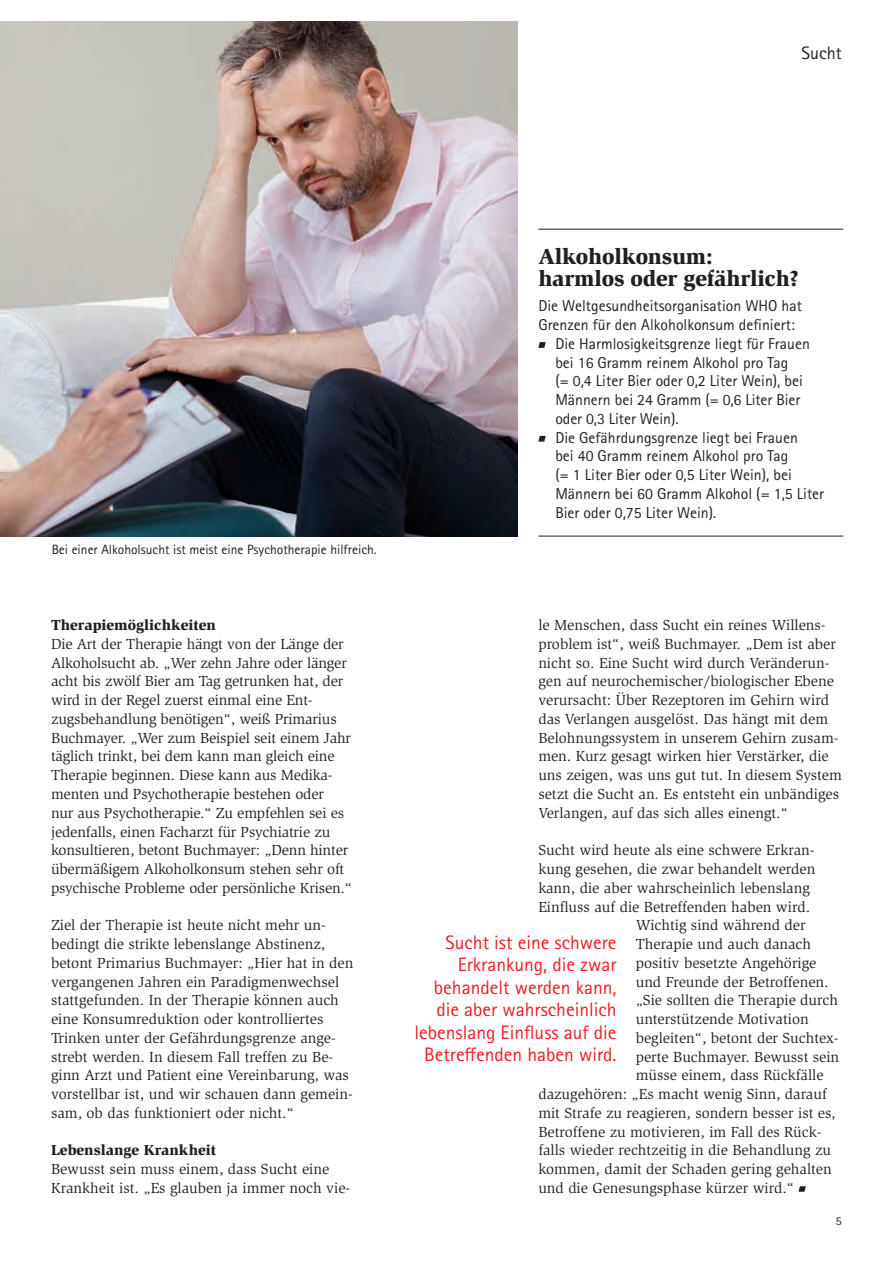
<style>
.page{position:relative;width:893px;height:1263px;background:#fff}
.page>*{position:absolute;margin:0;border:0;box-sizing:border-box;transform-origin:0 0}
.t1{font:900 22.5px/22.5px "Slimbach Std";letter-spacing:-.01em;color:#231f20}
.t2{font:19.5px/22.5px "Rotis Sans Serif Pro";color:#ee1d23;text-align:right}
.t3{font:18px "Rotis Sans Serif Pro";color:#231f20}
.t4{font:15.75px "Rotis Sans Serif Pro";color:#231f20}
.t5{font:15px/18.8px "Slimbach Std";color:#231f20}
.t6{font:900 15px "Slimbach Std";color:#231f20}
.t7{font:13.5px "Rotis Sans Serif Pro";color:#231f20}
.t8{font:12px "Rotis Sans Serif Pro";color:#231f20}
</style>
<div class="page">
<svg style="left:538px;top:342px;width:8px;height:6px"></svg>
<svg style="left:538px;top:436px;width:8px;height:6px"></svg>
<hr style="left:538px;top:229px;width:305px;height:1px;background:#231f20">
<hr style="left:538px;top:536px;width:305px;height:1px;background:#231f20">
<img style="left:0;top:21px;width:517px;height:515px">
<svg style="left:798px;top:1186px;width:8px;height:6px"></svg>
<p class="t3" style="left:802px;top:43px;width:42px">Sucht</p>
<p class="t7" style="left:52px;top:542px;width:326px">Bei einer Alkoholsucht ist meist eine Psychotherapie hilfreich.</p>
<p class="t6" style="left:51px;top:616px;width:166px">Therapiemöglichkeiten</p>
<p class="t5" style="left:51px;top:635px;width:302px">Die Art der Therapie hängt von der Länge der Alkoholsucht ab. „Wer zehn Jahre oder länger acht bis zwölf Bier am Tag getrunken hat, der wird in der Regel zuerst einmal eine Ent&shy;zugsbehandlung benötigen“, weiß Primarius Buchmayer. „Wer zum Beispiel seit einem Jahr täglich trinkt, bei dem kann man gleich eine Therapie beginnen. Diese kann aus Medika&shy;menten und Psychotherapie bestehen oder<br>nur aus Psychotherapie.“ Zu empfehlen sei es jedenfalls, einen Facharzt für Psychiatrie zu konsultieren, betont Buchmayer: „Denn hinter übermäßigem Alkoholkonsum stehen sehr oft psychische Probleme oder persönliche Krisen.“</p>
<p class="t5" style="left:51px;top:916px;width:304px">Ziel der Therapie ist heute nicht mehr un&shy;bedingt die strikte lebenslange Abstinenz, betont Primarius Buchmayer: „Hier hat in den vergangenen Jahren ein Paradigmenwechsel stattgefunden. In der Therapie können auch eine Konsumreduktion oder kontrolliertes Trinken unter der Gefährdungsgrenze ange&shy;strebt werden. In diesem Fall treffen zu Be&shy;ginn Arzt und Patient eine Vereinbarung, was vorstellbar ist, und wir schauen dann gemein&shy;sam, ob das funktioniert oder nicht.“</p>
<p class="t6" style="left:51px;top:1141px;width:167px">Lebenslange Krankheit</p>
<p class="t5" style="left:51px;top:1160px;width:301px">Bewusst sein muss einem, dass Sucht eine<br>Krankheit ist. „Es glauben ja immer noch vie-</p>
<h1 class="t1" style="left:538px;top:244px;width:262px">Alkoholkonsum: harmlos oder gefährlich?</h1>
<p class="t4" style="left:538px;top:297px;width:265px">Die Weltgesundheitsorganisation WHO hat</p>
<p class="t4" style="left:538px;top:316px;width:258px">Grenzen für den Alkoholkonsum definiert:</p>
<p class="t4" style="left:555px;top:334px;width:256px">Die Harmlosigkeitsgrenze liegt für Frauen</p>
<p class="t4" style="left:555px;top:353px;width:234px">bei 16 Gramm reinem Alkohol pro Tag</p>
<p class="t4" style="left:555px;top:372px;width:249px">(= 0,4 Liter Bier oder 0,2 Liter Wein), bei</p>
<p class="t4" style="left:555px;top:391px;width:247px">Männern bei 24 Gramm (= 0,6 Liter Bier</p>
<p class="t4" style="left:555px;top:409px;width:125px">oder 0,3 Liter Wein).</p>
<p class="t4" style="left:555px;top:428px;width:244px">Die Gefährdungsgrenze liegt bei Frauen</p>
<p class="t4" style="left:555px;top:447px;width:234px">bei 40 Gramm reinem Alkohol pro Tag</p>
<p class="t4" style="left:555px;top:466px;width:238px">(= 1 Liter Bier oder 0,5 Liter Wein), bei</p>
<p class="t4" style="left:555px;top:484px;width:270px">Männern bei 60 Gramm Alkohol (= 1,5 Liter</p>
<p class="t4" style="left:555px;top:503px;width:162px">Bier oder 0,75 Liter Wein).</p>
<p class="t5" style="left:538px;top:616px;width:305px">le Menschen, dass Sucht ein reines Willens&shy;problem ist“, weiß Buchmayer. „Dem ist aber nicht so. Eine Sucht wird durch Veränderun&shy;gen auf neurochemischer/biologischer Ebene verursacht: Über Rezeptoren im Gehirn wird das Verlangen ausgelöst. Das hängt mit dem Belohnungssystem in unserem Gehirn zusam&shy;men. Kurz gesagt wirken hier Verstärker, die uns zeigen, was uns gut tut. In diesem System setzt die Sucht an. Es entsteht ein unbändiges Verlangen, auf das sich alles einengt.“</p>
<p class="t5" style="left:538px;top:841px;width:278px">Sucht wird heute als eine schwere Erkran-</p>
<p class="t5" style="left:538px;top:860px;width:279px">kung gesehen, die zwar behandelt werden</p>
<p class="t5" style="left:538px;top:878px;width:273px">kann, die aber wahrscheinlich lebenslang</p>
<p class="t5" style="left:538px;top:897px;width:273px">Einfluss auf die Betreffenden haben wird.</p>
<p class="t5" style="left:636px;top:916px;width:171px">Wichtig sind während der</p>
<p class="t5" style="left:636px;top:935px;width:177px">Therapie und auch danach</p>
<p class="t5" style="left:636px;top:953px;width:182px">positiv besetzte Angehörige</p>
<p class="t5" style="left:636px;top:972px;width:194px">und Freunde der Betroffenen.</p>
<p class="t5" style="left:636px;top:991px;width:204px">„Sie sollten die Therapie durch</p>
<p class="t5" style="left:636px;top:1010px;width:174px">unterstützende Motivation</p>
<p class="t5" style="left:636px;top:1028px;width:204px">begleiten“, betont der Suchtex-</p>
<p class="t5" style="left:636px;top:1047px;width:205px">perte Buchmayer. Bewusst sein</p>
<p class="t5" style="left:636px;top:1066px;width:189px">müsse einem, dass Rückfälle</p>
<p class="t5" style="left:538px;top:1085px;width:290px">dazugehören: „Es macht wenig Sinn, darauf</p>
<p class="t5" style="left:538px;top:1103px;width:299px">mit Strafe zu reagieren, sondern besser ist es,</p>
<p class="t5" style="left:538px;top:1122px;width:285px">Betroffene zu motivieren, im Fall des Rück-</p>
<p class="t5" style="left:538px;top:1141px;width:294px">falls wieder rechtzeitig in die Behandlung zu</p>
<p class="t5" style="left:538px;top:1160px;width:295px">kommen, damit der Schaden gering gehalten</p>
<p class="t5" style="left:538px;top:1178px;width:257px">und die Genesungsphase kürzer wird.“</p>
<h2 class="t2" style="left:414px;top:931px;width:204px">Sucht ist eine schwere<br>Erkrankung, die zwar behandelt werden kann, die aber wahrscheinlich lebenslang Einfluss auf die<br>Betreffenden haben wird.</h2>
<p class="t8" style="left:836px;top:1214px;width:7px">5</p>
</div>
